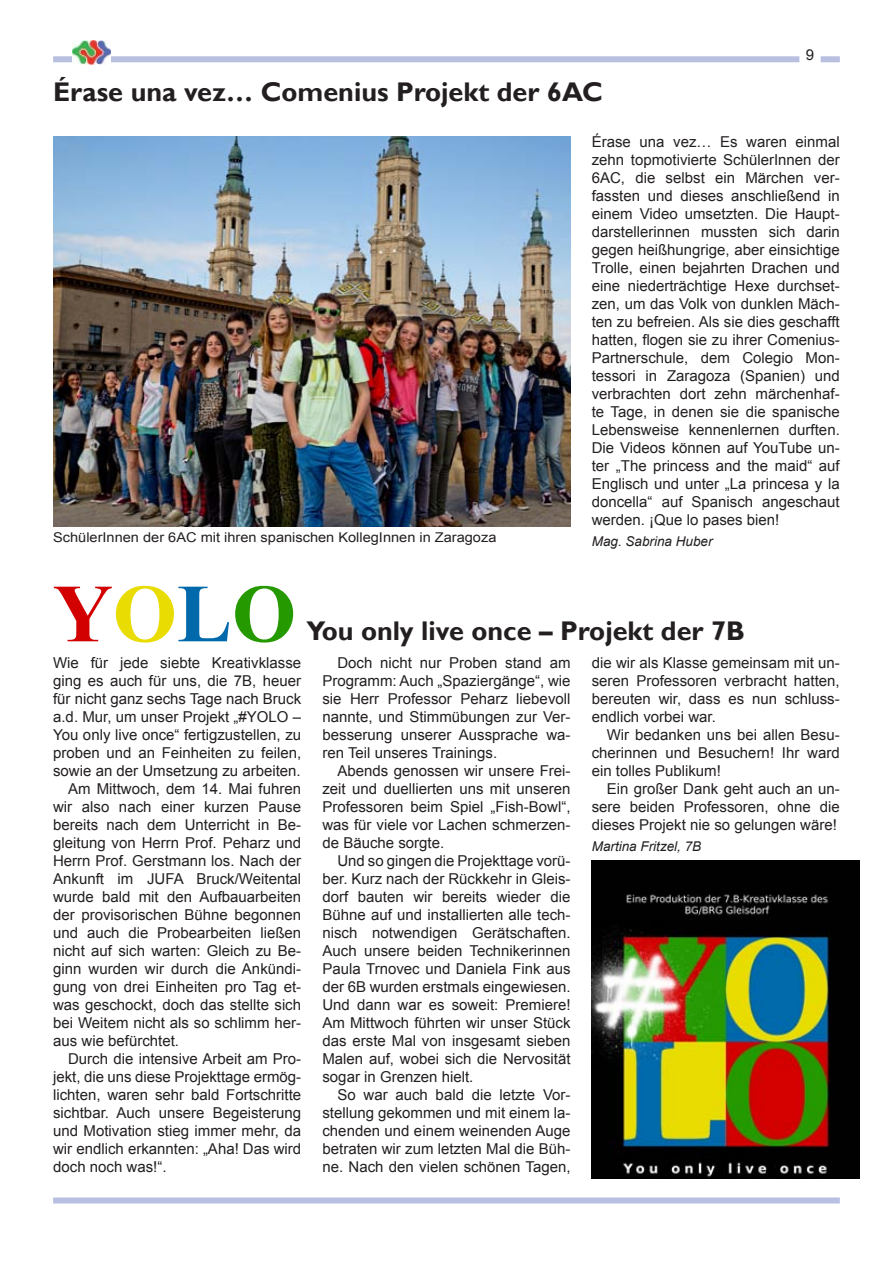
<style>
.page{position:relative;width:893px;height:1263px;background:#fff}
.page>*{position:absolute;margin:0;border:0;box-sizing:border-box;transform-origin:0 0}
.t1{font:700 82.5px "Times New Roman";color:#d20001}
.t2{font:700 27px "Gill Sans";color:#231f20}
.t3{font:15px/18px "Arial";color:#231f20;text-align:justify}
.t4{font:13.5px "Arial";color:#231f20;scale:1.08 1}
.t5{font:italic 13.5px "Arial";color:#231f20}
.s1{color:#e9dc02}
.s2{color:#0069ab}
.s3{color:#259900}
</style>
<div class="page">
<div style="left:53px;top:56px;width:787px;height:6px;background:#b8bfe0"></div>
<img style="left:72px;top:41px;width:38px;height:24px">
<div style="left:800px;top:44px;width:20px;height:24px;background:#fff"></div>
<div style="left:53px;top:1197px;width:787px;height:6px;background:#b8bfe0"></div>
<img style="left:53px;top:136px;width:517px;height:390px">
<img style="left:592px;top:861px;width:268px;height:318px">
<h2 class="t2" style="left:53px;top:76px;width:551px">Érase una vez… Comenius Projekt der 6AC</h2>
<p class="t3" style="left:806px;top:46px;width:10px">9</p>
<p class="t3" style="left:592px;top:133px;width:250px">Érase una vez… Es waren einmal zehn topmotivierte SchülerInnen der 6AC, die selbst ein Märchen ver&shy;fassten und dieses anschließend in einem Video umsetzten. Die Haupt&shy;darstellerinnen mussten sich darin gegen heißhungrige, aber einsichtige Trolle, einen bejahrten Drachen und eine niederträchtige Hexe durchset&shy;zen, um das Volk von dunklen Mäch&shy;ten zu befreien. Als sie dies geschafft hatten, flogen sie zu ihrer Comenius-Partnerschule, dem Colegio Mon&shy;tessori in Zaragoza (Spanien) und verbrachten dort zehn märchenhaf&shy;te Tage, in denen sie die spanische Lebensweise kennenlernen durften.<br>Die Videos können auf YouTube un&shy;ter „The princess and the maid“ auf Englisch und unter „La princesa y la doncella“ auf Spanisch angeschaut werden. ¡Que lo pases bien!</p>
<p class="t4" style="left:53px;top:528px;width:412px">SchülerInnen der 6AC mit ihren spanischen KollegInnen in Zaragoza</p>
<p class="t5" style="left:592px;top:532px;width:122px">Mag. Sabrina Huber</p>
<h1 class="t1" style="left:53px;top:557px;width:244px">Y<span class="s1">O</span><span class="s2">L</span><span class="s3">O</span></h1>
<h2 class="t2" style="left:306px;top:615px;width:440px">You only live once – Projekt der 7B</h2>
<p class="t3" style="left:53px;top:654px;width:250px">Wie für jede siebte Kreativklasse</p>
<p class="t3" style="left:53px;top:672px;width:250px">ging es auch für uns, die 7B, heuer</p>
<p class="t3" style="left:53px;top:690px;width:250px">für nicht ganz sechs Tage nach Bruck</p>
<p class="t3" style="left:53px;top:708px;width:250px">a.d. Mur, um unser Projekt „#YOLO –</p>
<p class="t3" style="left:53px;top:726px;width:250px">You only live once“ fertigzustellen, zu</p>
<p class="t3" style="left:53px;top:744px;width:250px">proben und an Feinheiten zu feilen,</p>
<p class="t3" style="left:53px;top:762px;width:249px">sowie an der Umsetzung zu arbeiten.</p>
<p class="t3" style="left:68px;top:780px;width:235px">Am Mittwoch, dem 14. Mai fuhren</p>
<p class="t3" style="left:53px;top:798px;width:249px">wir also nach einer kurzen Pause</p>
<p class="t3" style="left:53px;top:816px;width:250px">bereits nach dem Unterricht in Be-</p>
<p class="t3" style="left:53px;top:834px;width:250px">gleitung von Herrn Prof. Peharz und</p>
<p class="t3" style="left:53px;top:852px;width:250px">Herrn Prof. Gerstmann los. Nach der</p>
<p class="t3" style="left:53px;top:870px;width:250px">Ankunft im JUFA Bruck/Weitental</p>
<p class="t3" style="left:53px;top:888px;width:250px">wurde bald mit den Aufbauarbeiten</p>
<p class="t3" style="left:53px;top:906px;width:250px">der provisorischen Bühne begonnen</p>
<p class="t3" style="left:53px;top:924px;width:250px">und auch die Probearbeiten ließen</p>
<p class="t3" style="left:53px;top:942px;width:250px">nicht auf sich warten: Gleich zu Be-</p>
<p class="t3" style="left:53px;top:960px;width:250px">ginn wurden wir durch die Ankündi-</p>
<p class="t3" style="left:53px;top:978px;width:250px">gung von drei Einheiten pro Tag et-</p>
<p class="t3" style="left:53px;top:996px;width:249px">was geschockt, doch das stellte sich</p>
<p class="t3" style="left:53px;top:1014px;width:249px">bei Weitem nicht als so schlimm her-</p>
<p class="t3" style="left:53px;top:1032px;width:127px">aus wie befürchtet.</p>
<p class="t3" style="left:68px;top:1050px;width:235px">Durch die intensive Arbeit am Pro-</p>
<p class="t3" style="left:53px;top:1068px;width:250px">jekt, die uns diese Projekttage ermög-</p>
<p class="t3" style="left:53px;top:1086px;width:250px">lichten, waren sehr bald Fortschritte</p>
<p class="t3" style="left:53px;top:1104px;width:250px">sichtbar. Auch unsere Begeisterung</p>
<p class="t3" style="left:53px;top:1122px;width:250px">und Motivation stieg immer mehr, da</p>
<p class="t3" style="left:53px;top:1140px;width:250px">wir endlich erkannten: „Aha! Das wird</p>
<p class="t3" style="left:53px;top:1158px;width:115px">doch noch was!“.</p>
<p class="t3" style="left:322px;top:654px;width:250px;text-indent:15px">Doch nicht nur Proben stand am Programm: Auch „Spaziergänge“, wie sie Herr Professor Peharz liebevoll nannte, und Stimmübungen zur Ver&shy;besserung unserer Aussprache wa&shy;ren Teil unseres Trainings.</p>
<p class="t3" style="left:322px;top:762px;width:250px;text-indent:15px">Abends genossen wir unsere Frei&shy;zeit und duellierten uns mit unseren Professoren beim Spiel „Fish-Bowl“, was für viele vor Lachen schmerzen&shy;de Bäuche sorgte.</p>
<p class="t3" style="left:322px;top:852px;width:250px;text-indent:15px">Und so gingen die Projekttage vorü&shy;ber. Kurz nach der Rückkehr in Gleis&shy;dorf bauten wir bereits wieder die Bühne auf und installierten alle tech&shy;nisch notwendigen Gerätschaften.<br>Auch unsere beiden Technikerinnen Paula Trnovec und Daniela Fink aus der 6B wurden erstmals eingewiesen.<br>Und dann war es soweit: Premiere!<br>Am Mittwoch führten wir unser Stück das erste Mal von insgesamt sieben Malen auf, wobei sich die Nervosität sogar in Grenzen hielt.</p>
<p class="t3" style="left:322px;top:1086px;width:250px;text-indent:15px">So war auch bald die letzte Vor&shy;stellung gekommen und mit einem la&shy;chenden und einem weinenden Auge betraten wir zum letzten Mal die Büh&shy;ne. Nach den vielen schönen Tagen,</p>
<p class="t3" style="left:592px;top:654px;width:250px">die wir als Klasse gemeinsam mit un&shy;seren Professoren verbracht hatten, bereuten wir, dass es nun schluss&shy;endlich vorbei war.</p>
<p class="t3" style="left:592px;top:726px;width:250px;text-indent:15px">Wir bedanken uns bei allen Besu&shy;cherinnen und Besuchern! Ihr ward ein tolles Publikum!</p>
<p class="t3" style="left:592px;top:780px;width:250px;text-indent:15px">Ein großer Dank geht auch an un&shy;sere beiden Professoren, ohne die dieses Projekt nie so gelungen wäre!</p>
<p class="t5" style="left:592px;top:837px;width:111px">Martina Fritzel, 7B</p>
</div>
